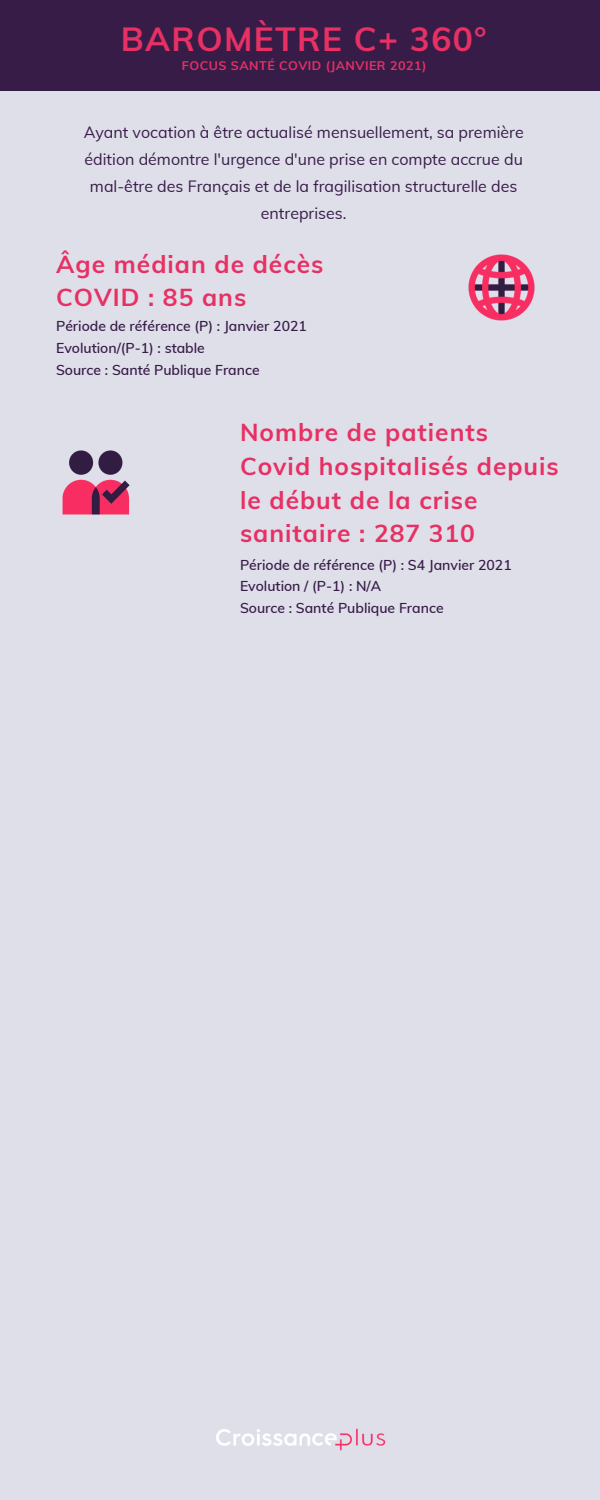
<style>
.page{position:relative;width:600px;height:1500px;background:#dfdfea}
.page>*{position:absolute;margin:0;border:0;box-sizing:border-box;transform-origin:0 0}
.t1{font:700 33.5px "Muli";letter-spacing:.04em;color:#e73064}
.t2{font:700 24.5px/33.7px "Muli";letter-spacing:.04em;color:#e73064}
.t3{font:16px/27px "Muli";color:#381c48;text-align:center}
.t4{font:600 14px/21.8px "Muli";color:#381c48}
.t5{font:700 12.5px "Muli";letter-spacing:.04em;color:#e73064}
</style>
<div class="page">
<img style="left:468px;top:254px;width:67px;height:67px">
<img style="left:62px;top:450px;width:68px;height:65px">
<img style="left:216px;top:1428px;width:170px;height:23px">
<div style="left:0;top:0;width:600px;height:90px;background:#381c48"></div>
<h1 class="t1" style="left:121px;top:17px;width:367px">BAROMÈTRE C+ 360°</h1>
<p class="t5" style="left:182px;top:57px;width:246px">FOCUS SANTÉ COVID (JANVIER 2021)</p>
<p class="t3" style="left:84px;top:118px;width:442px">Ayant vocation à être actualisé mensuellement, sa première édition démontre l'urgence d'une prise en compte accrue du mal-être des Français et de la fragilisation structurelle des entreprises.</p>
<h2 class="t2" style="left:56px;top:246px;width:269px">Âge médian de décès<br>COVID : 85 ans</h2>
<p class="t4" style="left:56px;top:315px;width:252px">Période de référence (P) : Janvier 2021<br>Evolution/(P-1) : stable<br>Source : Santé Publique France</p>
<h2 class="t2" style="left:240px;top:415px;width:320px">Nombre de patients<br>Covid hospitalisés depuis le début de la crise sanitaire : 287 310</h2>
<p class="t4" style="left:240px;top:554px;width:273px">Période de référence (P) : S4 Janvier 2021<br>Evolution / (P-1) : N/A<br>Source : Santé Publique France</p>
</div>
